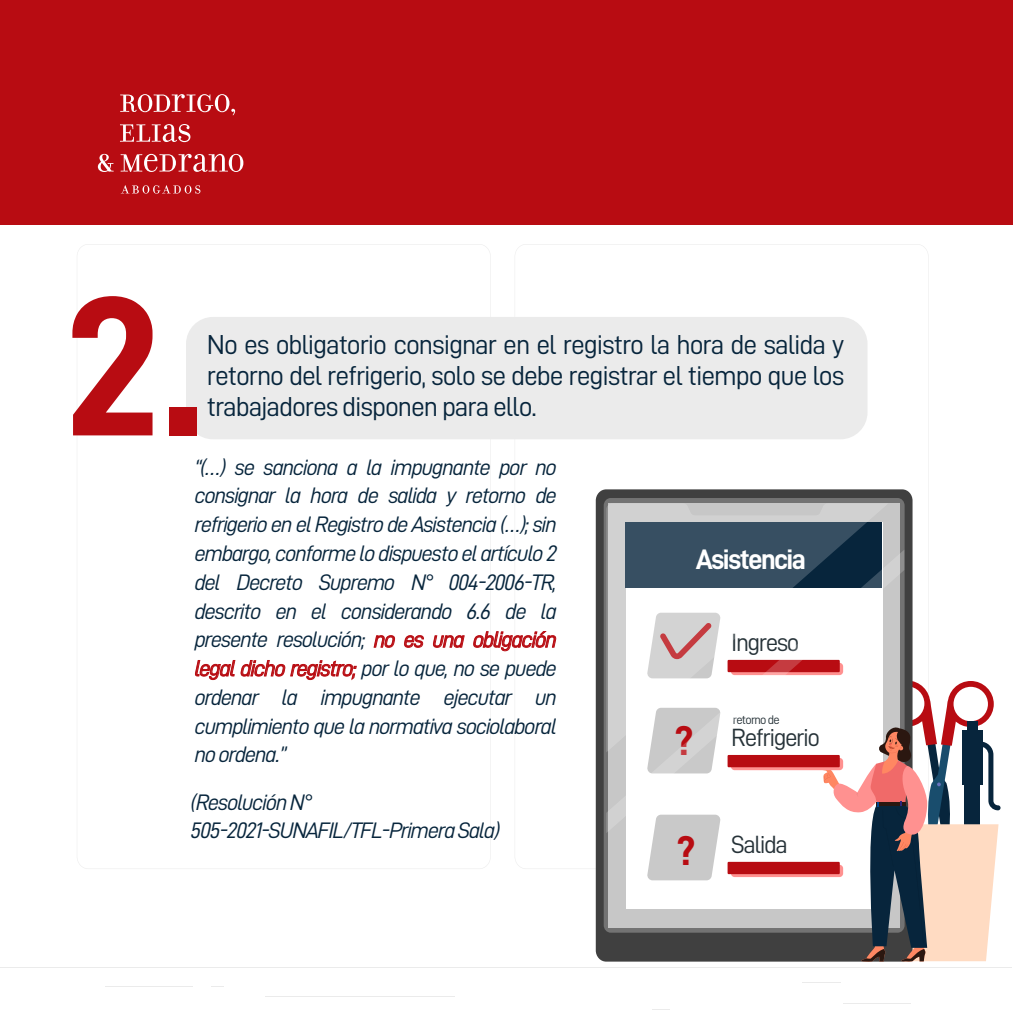
<style>
.page{position:relative;width:1013px;height:1013px;background:#fff}
.page>*{position:absolute;margin:0;border:0;box-sizing:border-box;transform-origin:0 0}
.t1{font:198.62px "D DIN Bold";color:#b80c12}
.t2{font:41.62px "D DIN Bold";color:#b80c12}
.t3{font:28.25px "D DIN Bold";letter-spacing:-.06em;color:#fff}
.t4{font:27.5px/31.2px "D DIN";letter-spacing:-.04em;color:#07253c}
.t5{font:25px "D DIN";letter-spacing:-.06em;color:#263238}
.t6{font:22.5px/28.8px "D DIN Italic";letter-spacing:-.06em;color:#07253c;text-align:justify}
.t7{font:12.5px "D DIN";letter-spacing:-.06em;color:#263238}
.s1{color:#b80c12}
</style>
<div class="page">
<div style="left:0;top:0;width:1012px;height:224px;background:#b80c12"></div>
<svg style="left:120px;top:94px;width:115px;height:21px"></svg>
<svg style="left:120px;top:124px;width:70px;height:18px"></svg>
<svg style="left:98px;top:154px;width:16px;height:18px"></svg>
<svg style="left:121px;top:154px;width:122px;height:18px"></svg>
<svg style="left:121px;top:185px;width:79px;height:9px"></svg>
<hr style="left:0;top:967px;width:1011px;height:1px;background:#ebebeb">
<hr style="left:843px;top:1003px;width:67px;height:1px;background:#ebebeb">
<svg style="left:652px;top:1009px;width:18px;height:1px"></svg>
<hr style="left:802px;top:982px;width:39px;height:1px;background:#ebebeb">
<hr style="left:106px;top:986px;width:87px;height:1px;background:#ebebeb">
<svg style="left:211px;top:986px;width:13px;height:1px"></svg>
<hr style="left:265px;top:995px;width:190px;height:1px;background:#ebebeb">
<svg style="left:373px;top:635px;width:22px;height:13px"></svg>
<svg style="left:404px;top:635px;width:20px;height:13px"></svg>
<svg style="left:433px;top:635px;width:32px;height:13px"></svg>
<svg style="left:473px;top:630px;width:83px;height:21px"></svg>
<svg style="left:195px;top:660px;width:162px;height:20px"></svg>
<div style="left:186px;top:317px;width:681px;height:122px;background:#ebebeb;border-radius:27px"></div>
<div style="left:595px;top:489px;width:317px;height:472px;background:#404040;border-radius:11px"></div>
<div style="left:603px;top:498px;width:301px;height:434px;background:#737373;border-radius:7px"></div>
<div style="left:609px;top:503px;width:290px;height:424px;background:#c7c7c7"></div>
<div style="left:626px;top:522px;width:256px;height:386px;background:#fff"></div>
<svg style="left:819px;top:680px;width:181px;height:282px"></svg>
<svg style="left:731px;top:864px;width:112px;height:13px"></svg>
<div style="left:727px;top:861px;width:112px;height:13px;background:#b80c12"></div>
<svg style="left:647px;top:833px;width:72px;height:47px;background:#cecece"></svg>
<svg style="left:606px;top:503px;width:277px;height:46px;fill:#374f62"></svg>
<svg style="left:606px;top:549px;width:298px;height:284px"></svg>
<h1 class="t1" style="left:63px;top:257px;width:142px">2.</h1>
<p class="t4" style="left:207px;top:328px;width:639px">No es obligatorio consignar en el registro la hora de salida y retorno del refrigerio, solo se debe registrar el tiempo que los</p>
<p class="t4" style="left:207px;top:390px;width:331px">trabajadores disponen para ello.</p>
<p class="t6" style="left:194px;top:452px;width:364px">“(…) se sanciona a la impugnante por no consignar la hora de salida y retorno de refrigerio en el Registro de Asistencia (…); sin embargo, conforme lo dispuesto el artículo 2 del Decreto Supremo N° 004-2006-TR, descrito en el considerando 6.6 de la presente resolución; <span class="s1">no es una obligación legal dicho registro;</span> por lo que, no se puede ordenar la impugnante ejecutar un cumplimiento que la normativa sociolaboral no ordena.”</p>
<p class="t6" style="left:190px;top:787px;width:311px">(Resolución N°<br>505-2021-SUNAFIL/TFL-Primera Sala)</p>
<p class="t3" style="left:695px;top:544px;width:112px">Asistencia</p>
<h2 class="t2" style="left:674px;top:717px;width:20px">?</h2>
<h2 class="t2" style="left:677px;top:827px;width:20px">?</h2>
<p class="t5" style="left:731px;top:628px;width:70px">Ingreso</p>
<p class="t7" style="left:733px;top:713px;width:48px">retorno de</p>
<p class="t5" style="left:731px;top:724px;width:90px">Refrigerio</p>
<p class="t5" style="left:731px;top:830px;width:58px">Salida</p>
</div>
